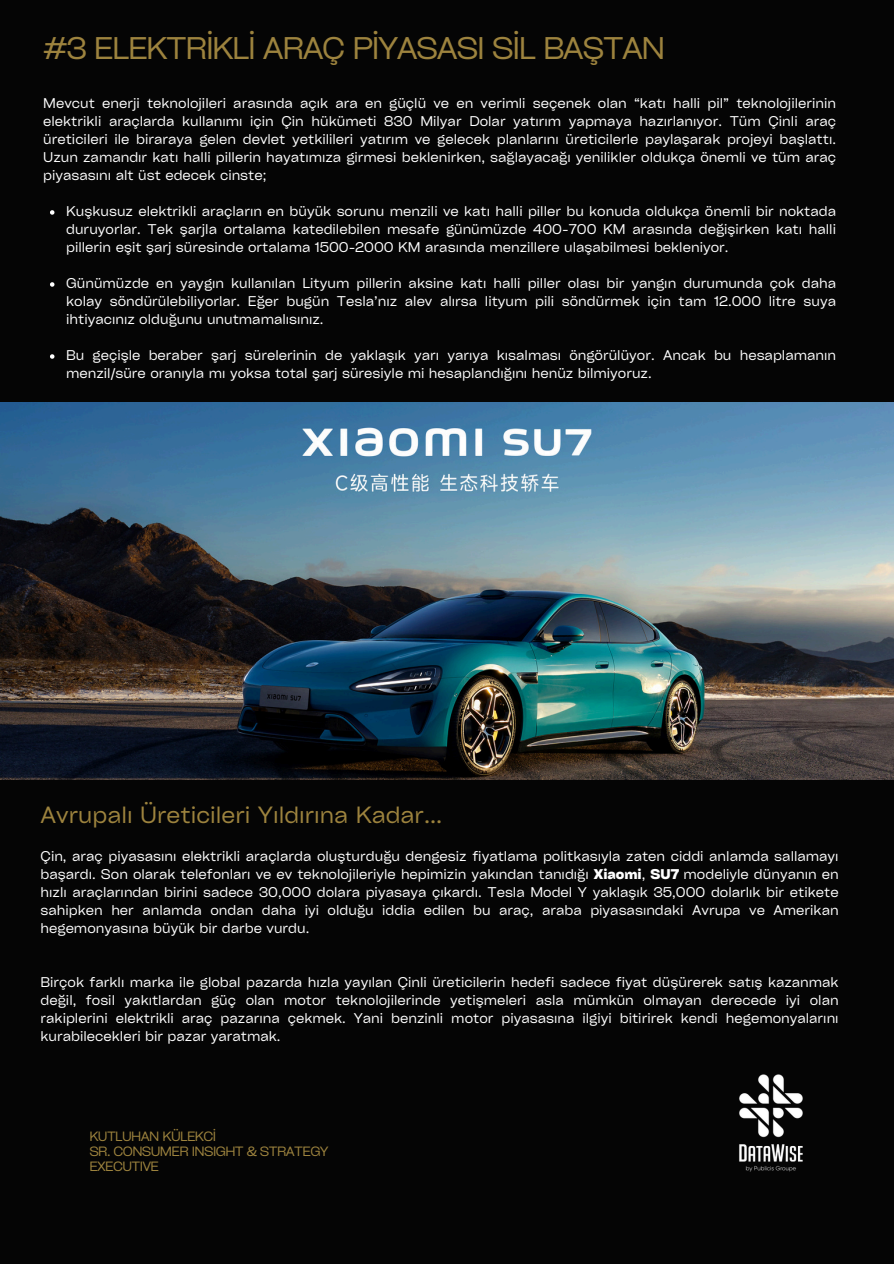
<style>
.page{position:relative;width:894px;height:1264px;background:#fff}
.page>*{position:absolute;margin:0;border:0;box-sizing:border-box;transform-origin:0 0}
.t1{font:30px "Cy Grotesk Key";letter-spacing:-.05em;color:#9d833e}
.t2{font:22.5px "Cy Grotesk Key";color:#9d833e}
.t3{font:13.5px/18px "Cy Grotesk Key";color:#fff;text-align:justify}
.t4{font:12.9px/15px "Cy Grotesk Key";letter-spacing:-.05em;color:#9d833e}
.s1{font-weight:700}
</style>
<div class="page">
<div style="left:0;top:0;width:893px;height:1263px;background:#050505"></div>
<img style="left:737px;top:1071px;width:67px;height:103px">
<img style="left:0;top:402px;width:893px;height:377px">
<svg style="left:50px;top:210px;width:4px;height:5px"></svg>
<svg style="left:50px;top:282px;width:4px;height:5px"></svg>
<svg style="left:50px;top:354px;width:4px;height:5px"></svg>
<h1 class="t1" style="left:43px;top:29px;width:623px">#3 ELEKTRİKLİ ARAÇ PİYASASI SİL BAŞTAN</h1>
<p class="t3" style="left:43px;top:93px;width:794px">Mevcut enerji teknolojileri arasında açık ara en güçlü ve en verimli seçenek olan “katı halli pil” teknolojilerinin elektrikli araçlarda kullanımı için Çin hükümeti 830 Milyar Dolar yatırım yapmaya hazırlanıyor. Tüm Çinli araç üreticileri ile biraraya gelen devlet yetkilileri yatırım ve gelecek planlarını üreticilerle paylaşarak projeyi başlattı.<br>Uzun zamandır katı halli pillerin hayatımıza girmesi beklenirken, sağlayacağı yenilikler oldukça önemli ve tüm araç piyasasını alt üst edecek cinste;</p>
<h2 class="t3" style="left:66px;top:201px;width:771px;text-align:left">Kuşkusuz elektrikli araçların en büyük sorunu menzili ve katı halli piller bu konuda oldukça önemli bir noktada duruyorlar. Tek şarjla ortalama katedilebilen mesafe günümüzde 400-700 KM arasında değişirken katı halli pillerin eşit şarj süresinde ortalama 1500-2000 KM arasında menzillere ulaşabilmesi bekleniyor.</h2>
<p class="t3" style="left:66px;top:273px;width:771px">Günümüzde en yaygın kullanılan Lityum pillerin aksine katı halli piller olası bir yangın durumunda çok daha kolay söndürülebiliyorlar. Eğer bugün Tesla’nız alev alırsa lityum pili söndürmek için tam 12.000 litre suya ihtiyacınız olduğunu unutmamalısınız.</p>
<p class="t3" style="left:66px;top:345px;width:771px">Bu geçişle beraber şarj sürelerinin de yaklaşık yarı yarıya kısalması öngörülüyor. Ancak bu hesaplamanın menzil/süre oranıyla mı yoksa total şarj süresiyle mi hesaplandığını henüz bilmiyoruz.</p>
<p class="t2" style="left:41px;top:800px;width:403px">Avrupalı Üreticileri Yıldırına Kadar...</p>
<p class="t3" style="left:41px;top:846px;width:799px">Çin, araç piyasasını elektrikli araçlarda oluşturduğu dengesiz fiyatlama politkasıyla zaten ciddi anlamda sallamayı başardı. Son olarak telefonları ve ev teknolojileriyle hepimizin yakından tanıdığı <span class="s1">Xiaomi</span>, <span class="s1">SU7</span> modeliyle dünyanın en hızlı araçlarından birini sadece 30,000 dolara piyasaya çıkardı. Tesla Model Y yaklaşık 35,000 dolarlık bir etikete sahipken her anlamda ondan daha iyi olduğu iddia edilen bu araç, araba piyasasındaki Avrupa ve Amerikan hegemonyasına büyük bir darbe vurdu.</p>
<p class="t3" style="left:41px;top:972px;width:799px">Birçok farklı marka ile global pazarda hızla yayılan Çinli üreticilerin hedefi sadece fiyat düşürerek satış kazanmak değil, fosil yakıtlardan güç olan motor teknolojilerinde yetişmeleri asla mümkün olmayan derecede iyi olan rakiplerini elektrikli araç pazarına çekmek. Yani benzinli motor piyasasına ilgiyi bitirirek kendi hegemonyalarını kurabilecekleri bir pazar yaratmak.</p>
<p class="t4" style="left:89px;top:1128px;width:241px">KUTLUHAN KÜLEKCİ<br>SR. CONSUMER INSIGHT &amp; STRATEGY<br>EXECUTIVE</p>
</div>
